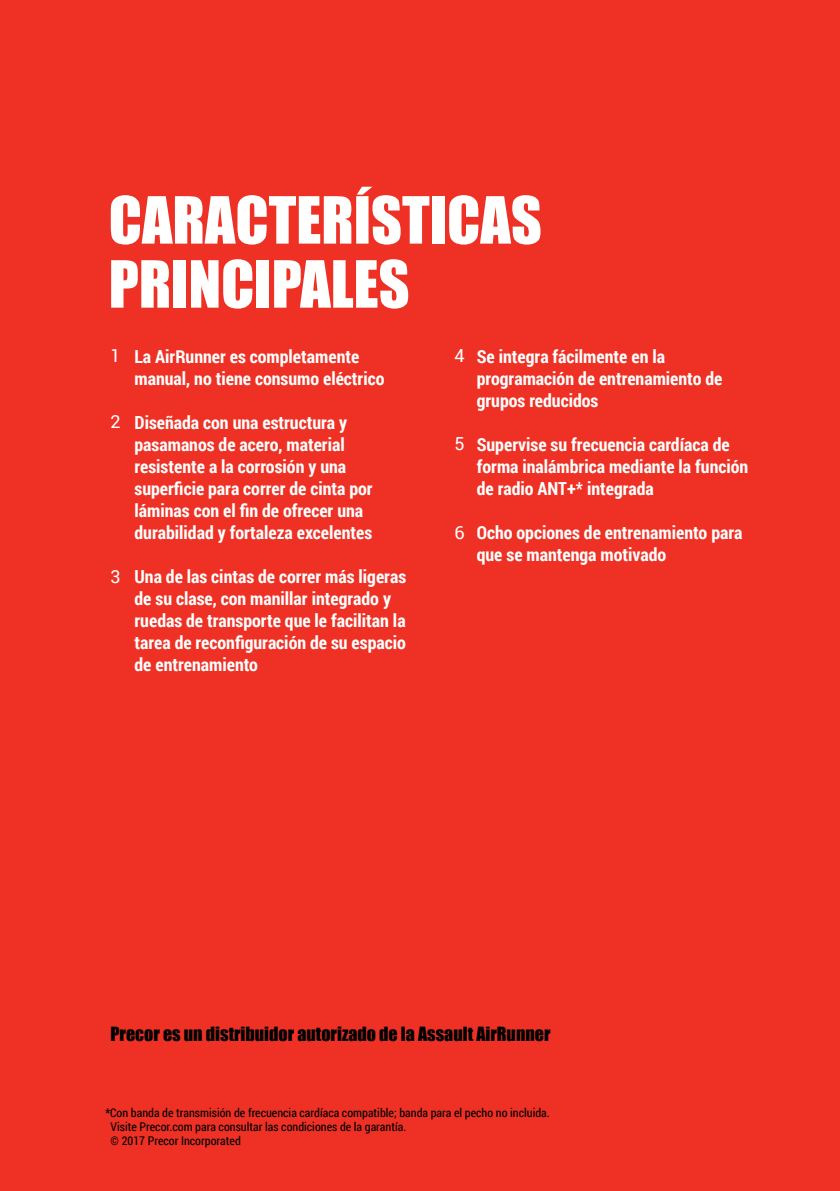
<style>
.page{position:relative;width:840px;height:1191px;background:#fff}
.page>*{position:absolute;margin:0;border:0;box-sizing:border-box;transform-origin:0 0}
.t1{font:60px/64px "Impact";color:#fff}
.t2{font:700 18px/22px "Roboto Condensed";color:#fff}
.t3{font:18px "Impact";color:#000}
.t4{font:18px "Roboto";color:#fff}
.t5{font:12px/14px "Roboto Condensed";color:#000}
.s1{font-weight:700}
</style>
<div class="page">
<img style="left:839px;top:0;width:1px;height:1119px">
<img style="left:839px;top:1119px;width:1px;height:72px">
<div style="left:0;top:0;width:839px;height:1191px;background:#ee3124"></div>
<h1 class="t1" style="left:109px;top:186px;width:434px">CARACTERÍSTICAS<br>PRINCIPALES</h1>
<p class="t4" style="left:110px;top:343px;width:12px">1</p>
<p class="t4" style="left:110px;top:409px;width:12px">2</p>
<p class="t4" style="left:110px;top:563px;width:12px">3</p>
<p class="t2" style="left:134px;top:345px;width:251px">La AirRunner es completamente manual, no tiene consumo eléctrico</p>
<p class="t2" style="left:134px;top:411px;width:239px">Diseñada con una estructura y pasamanos de acero, material resistente a la corrosión y una superficie para correr de cinta por láminas con el fin de ofrecer una durabilidad y fortaleza excelentes</p>
<p class="t2" style="left:134px;top:564px;width:273px">Una de las cintas de correr más ligeras de su clase, con manillar integrado y ruedas de transporte que le facilitan la tarea de reconfiguración de su espacio de entrenamiento</p>
<p class="t4" style="left:454px;top:343px;width:12px">4</p>
<p class="t4" style="left:454px;top:431px;width:12px">5</p>
<p class="t4" style="left:454px;top:519px;width:12px">6</p>
<p class="t2" style="left:476px;top:344px;width:247px">Se integra fácilmente en la programación de entrenamiento de grupos reducidos</p>
<p class="t2" style="left:476px;top:432px;width:273px">Supervise su frecuencia cardíaca de forma inalámbrica mediante la función de radio ANT+* integrada</p>
<p class="t2" style="left:476px;top:520px;width:267px">Ocho opciones de entrenamiento para que se mantenga motivado</p>
<p class="t3" style="left:110px;top:1020px;width:441px">Precor es un distribuidor autorizado de la Assault AirRunner</p>
<p class="t5" style="left:111px;top:1105px;width:440px;text-indent:-5px"><span class="s1">*</span>Con banda de transmisión de frecuencia cardíaca compatible; banda para el pecho no incluida.<br>Visite Precor.com para consultar las condiciones de la garantía.<br>© 2017 Precor Incorporated</p>
</div>
